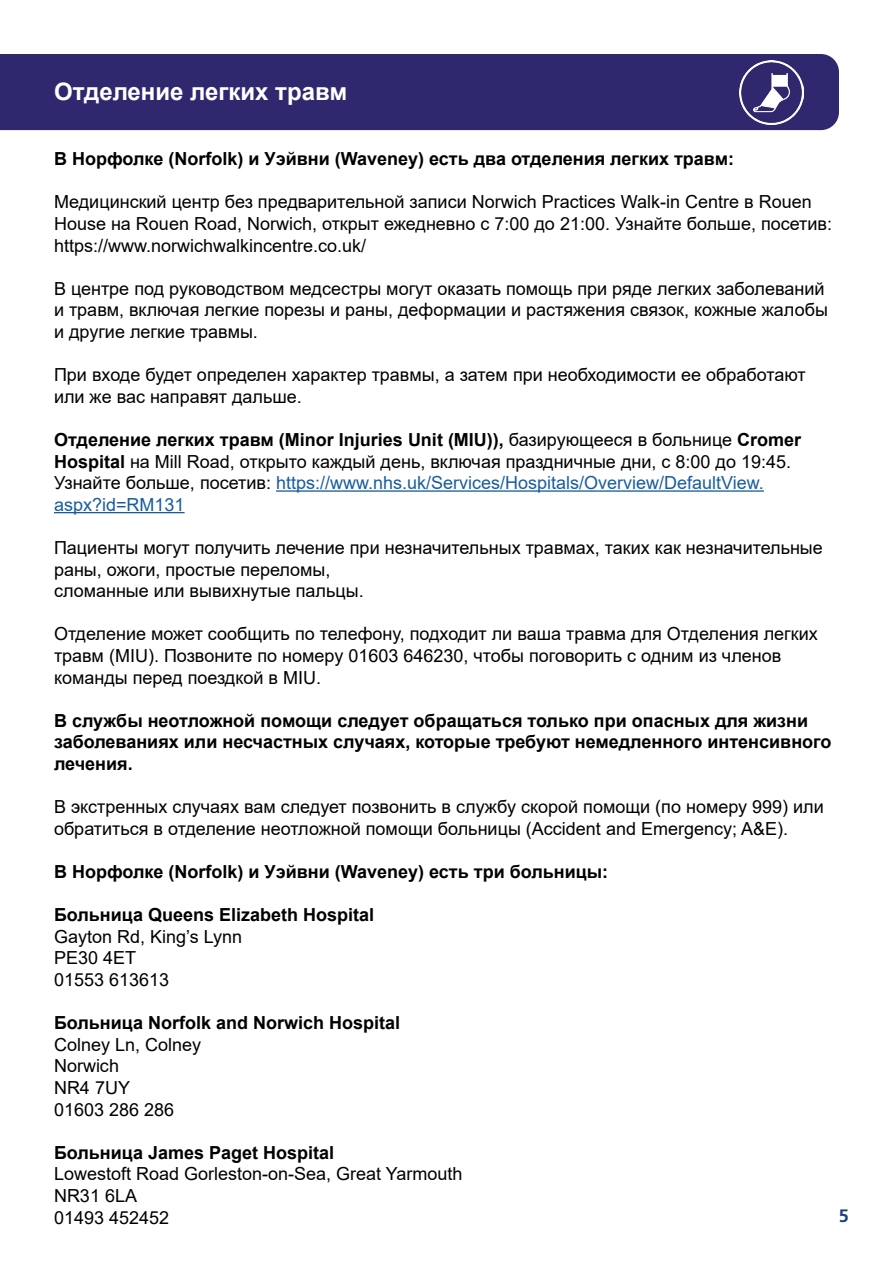
<style>
.page{position:relative;width:893px;height:1263px;background:#fff}
.page>*{position:absolute;margin:0;border:0;box-sizing:border-box;transform-origin:0 0}
.t1{font:700 24px "Arial";color:#fff}
.t2{font:18px/21.6px "Arial";color:#000}
.t3{font:700 18px/21.6px "Arial";color:#000}
.t4{font:700 18px "Frutiger LT Std";color:#1c427f}
.s1{font-weight:700}
.s2{color:#175d9e}
</style>
<div class="page">
<div style="left:0;top:54px;width:839px;height:76px;background:#30286f"></div>
<hr style="left:276px;top:490px;width:488px;height:2px;background:#175d9e">
<hr style="left:54px;top:512px;width:131px;height:1px;background:#175d9e">
<img style="left:740px;top:60px;width:64px;height:64px">
<p class="t1" style="left:54px;top:75px;width:295px">Отделение легких травм</p>
<p class="t3" style="left:54px;top:148px;width:682px">В Норфолке (Norfolk) и Уэйвни (Waveney) есть два отделения легких травм:</p>
<p class="t2" style="left:54px;top:191px;width:780px">Медицинский центр без предварительной записи Norwich Practices Walk-in Centre в Rouen<br>House на Rouen Road, Norwich, открыт ежедневно с 7:00 до 21:00. Узнайте больше, посетив: https://www.norwichwalkincentre.co.uk/</p>
<p class="t2" style="left:54px;top:277px;width:775px">В центре под руководством медсестры могут оказать помощь при ряде легких заболеваний и травм, включая легкие порезы и раны, деформации и растяжения связок, кожные жалобы и другие легкие травмы.</p>
<p class="t2" style="left:54px;top:364px;width:753px">При входе будет определен характер травмы, а затем при необходимости ее обработают или же вас направят дальше.</p>
<p class="t2" style="left:54px;top:429px;width:749px"><span class="s1">Отделение легких травм (Minor Injuries Unit (MIU)),</span> базирующееся в больнице <span class="s1">Cromer Hospital</span> на Mill Road, открыто каждый день, включая праздничные дни, с 8:00 до 19:45.<br>Узнайте больше, посетив: <span class="s2">https://www.nhs.uk/Services/Hospitals/Overview/DefaultView. aspx?id=RM131</span></p>
<p class="t2" style="left:54px;top:537px;width:770px">Пациенты могут получить лечение при незначительных травмах, таких как незначительные раны, ожоги, простые переломы,</p>
<p class="t2" style="left:54px;top:580px;width:311px">сломанные или вывихнутые пальцы.</p>
<p class="t2" style="left:54px;top:623px;width:765px">Отделение может сообщить по телефону, подходит ли ваша травма для Отделения легких травм (MIU). Позвоните по номеру 01603 646230, чтобы поговорить с одним из членов команды перед поездкой в MIU.</p>
<p class="t3" style="left:54px;top:710px;width:779px">В службы неотложной помощи следует обращаться только при опасных для жизни заболеваниях или несчастных случаях, которые требуют немедленного интенсивного лечения.</p>
<p class="t2" style="left:54px;top:796px;width:771px">В экстренных случаях вам следует позвонить в службу скорой помощи (по номеру 999) или обратиться в отделение неотложной помощи больницы (Accident and Emergency; A&amp;E).</p>
<p class="t3" style="left:54px;top:861px;width:556px">В Норфолке (Norfolk) и Уэйвни (Waveney) есть три больницы:</p>
<p class="t3" style="left:54px;top:904px;width:322px">Больница Queens Elizabeth Hospital</p>
<p class="t2" style="left:54px;top:925px;width:190px">Gayton Rd, King’s Lynn</p>
<p class="t2" style="left:54px;top:947px;width:84px">PE30 4ET</p>
<p class="t2" style="left:54px;top:969px;width:117px">01553 613613</p>
<p class="t3" style="left:54px;top:1012px;width:348px">Больница Norfolk and Norwich Hospital</p>
<p class="t2" style="left:54px;top:1033px;width:149px">Colney Ln, Colney</p>
<p class="t2" style="left:54px;top:1055px;width:66px">Norwich</p>
<p class="t2" style="left:54px;top:1077px;width:78px">NR4 7UY</p>
<p class="t2" style="left:54px;top:1098px;width:122px">01603 286 286</p>
<p class="t3" style="left:54px;top:1142px;width:282px">Больница James Paget Hospital</p>
<p class="t2" style="left:54px;top:1163px;width:410px">Lowestoft Road Gorleston-on-Sea, Great Yarmouth</p>
<p class="t2" style="left:54px;top:1185px;width:85px">NR31 6LA</p>
<p class="t2" style="left:54px;top:1206px;width:117px">01493 452452</p>
<p class="t4" style="left:839px;top:1206px;width:12px">5</p>
</div>
